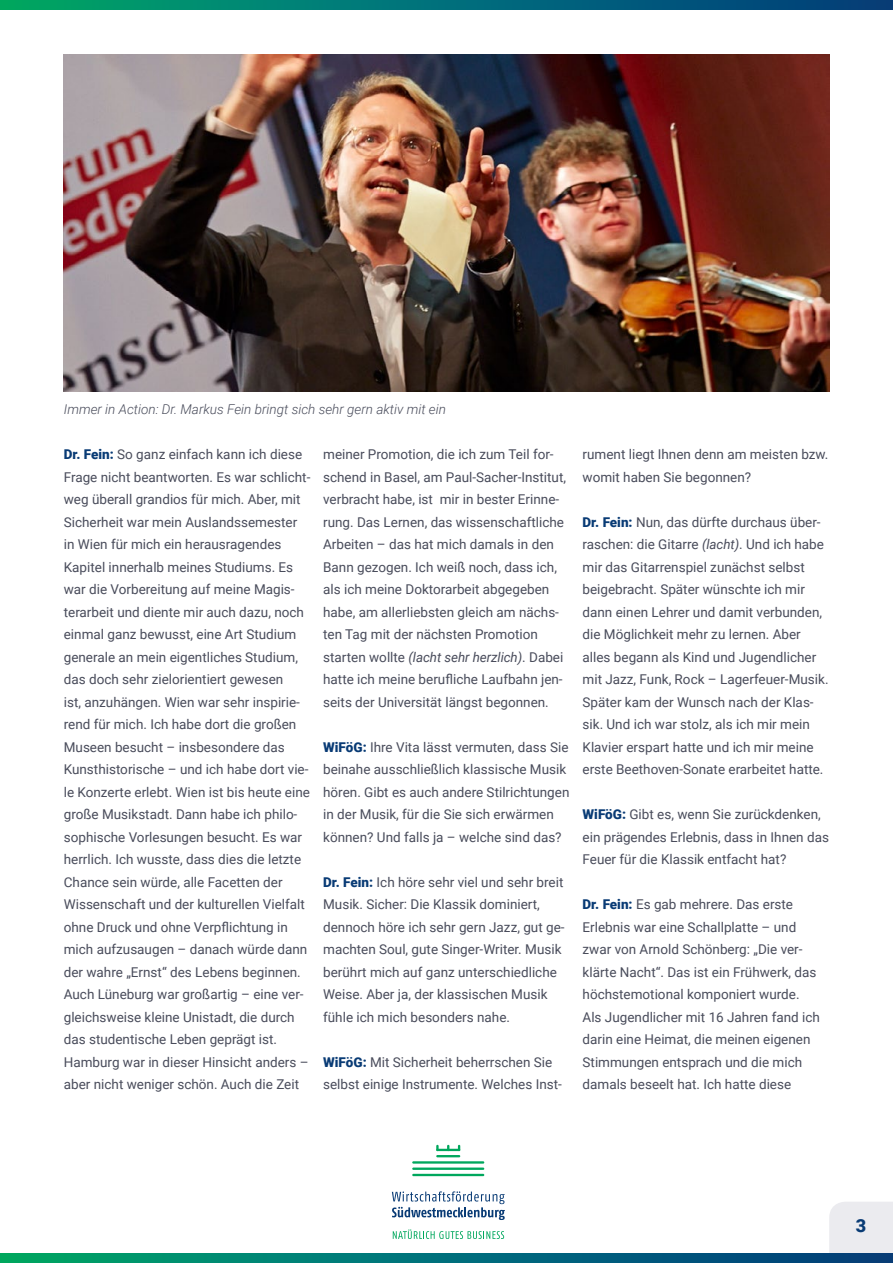
<style>
.page{position:relative;width:893px;height:1263px;background:#fff}
.page>*{position:absolute;margin:0;border:0;box-sizing:border-box;transform-origin:0 0}
.t1{font:900 18px "Roboto";color:#093b75}
.t2{font:13.5px/22.5px "Roboto";color:#494c5b}
.t3{font:italic 300 13.5px "Roboto";color:#494c5b}
.s1{font-weight:900;color:#093b75}
.s2{font-style:italic}
</style>
<div class="page">
<div style="left:829px;top:1202px;width:64px;height:51px;background:#ebebef"></div>
<svg style="left:436px;top:1145px;width:3px;height:4px"></svg>
<hr style="left:436px;top:1149px;width:24px;height:2px;background:#00a75d">
<hr style="left:436px;top:1155px;width:24px;height:2px;background:#00a75d">
<hr style="left:412px;top:1161px;width:72px;height:2px;background:#00a75d">
<hr style="left:412px;top:1167px;width:72px;height:3px;background:#00a75d">
<hr style="left:412px;top:1174px;width:72px;height:2px;background:#00a75d">
<svg style="left:393px;top:1229px;width:111px;height:10px"></svg>
<svg style="left:392px;top:1191px;width:113px;height:29px"></svg>
<svg style="left:0;top:0;width:893px;height:10px;background:#007075"></svg>
<svg style="left:0;top:1253px;width:893px;height:10px;background:#007075"></svg>
<img style="left:64px;top:54px;width:765px;height:338px">
<p class="t3" style="left:64px;top:400px;width:384px">Immer in Action: Dr. Markus Fein bringt sich sehr gern aktiv mit ein</p>
<p class="t2" style="left:64px;top:442px;width:248px"><span class="s1">Dr. Fein:</span> So ganz einfach kann ich diese Frage nicht beantworten. Es war schlicht&shy;weg überall grandios für mich. Aber, mit Sicherheit war mein Auslandssemester in Wien für mich ein herausragendes Kapitel innerhalb meines Studiums. Es war die Vorbereitung auf meine Magis&shy;terarbeit und diente mir auch dazu, noch einmal ganz bewusst, eine Art Studium generale an mein eigentliches Studium, das doch sehr zielorientiert gewesen<br>ist, anzuhängen. Wien war sehr inspirie&shy;rend für mich. Ich habe dort die großen Museen besucht – insbesondere das Kunsthistorische – und ich habe dort vie&shy;le Konzerte erlebt. Wien ist bis heute eine große Musikstadt. Dann habe ich philo&shy;sophische Vorlesungen besucht. Es war herrlich. Ich wusste, dass dies die letzte Chance sein würde, alle Facetten der Wissenschaft und der kulturellen Vielfalt ohne Druck und ohne Verpflichtung in mich aufzusaugen – danach würde dann der wahre „Ernst“ des Lebens beginnen.<br>Auch Lüneburg war großartig – eine ver&shy;gleichsweise kleine Unistadt, die durch das studentische Leben geprägt ist.<br>Hamburg war in dieser Hinsicht anders – aber nicht weniger schön. Auch die Zeit</p>
<p class="t2" style="left:323px;top:443px;width:244px">meiner Promotion, die ich zum Teil for&shy;schend in Basel, am Paul-Sacher-Institut, verbracht habe, ist mir in bester Erinne&shy;rung. Das Lernen, das wissenschaftliche Arbeiten – das hat mich damals in den Bann gezogen. Ich weiß noch, dass ich, als ich meine Doktorarbeit abgegeben habe, am allerliebsten gleich am nächs&shy;ten Tag mit der nächsten Promotion starten wollte <span class="s2">(lacht sehr herzlich)</span>. Dabei hatte ich meine berufliche Laufbahn jen&shy;seits der Universität längst begonnen.</p>
<p class="t2" style="left:323px;top:735px;width:248px"><span class="s1">WiFöG:</span> Ihre Vita lässt vermuten, dass Sie beinahe ausschließlich klassische Musik hören. Gibt es auch andere Stilrichtungen in der Musik, für die Sie sich erwärmen können? Und falls ja – welche sind das?</p>
<p class="t2" style="left:323px;top:870px;width:243px"><span class="s1">Dr. Fein:</span> Ich höre sehr viel und sehr breit Musik. Sicher: Die Klassik dominiert, dennoch höre ich sehr gern Jazz, gut ge&shy;machten Soul, gute Singer-Writer. Musik berührt mich auf ganz unterschiedliche Weise. Aber ja, der klassischen Musik fühle ich mich besonders nahe.</p>
<p class="t2" style="left:323px;top:1050px;width:240px"><span class="s1">WiFöG:</span> Mit Sicherheit beherrschen Sie selbst einige Instrumente. Welches Inst-</p>
<p class="t2" style="left:583px;top:442px;width:247px">rument liegt Ihnen denn am meisten bzw. womit haben Sie begonnen?</p>
<p class="t2" style="left:583px;top:510px;width:247px"><span class="s1">Dr. Fein:</span> Nun, das dürfte durchaus über&shy;raschen: die Gitarre <span class="s2">(lacht)</span>. Und ich habe mir das Gitarrenspiel zunächst selbst beigebracht. Später wünschte ich mir dann einen Lehrer und damit verbunden, die Möglichkeit mehr zu lernen. Aber alles begann als Kind und Jugendlicher mit Jazz, Funk, Rock – Lagerfeuer-Musik.<br>Später kam der Wunsch nach der Klas&shy;sik. Und ich war stolz, als ich mir mein Klavier erspart hatte und ich mir meine erste Beethoven-Sonate erarbeitet hatte.</p>
<p class="t2" style="left:583px;top:802px;width:248px"><span class="s1">WiFöG:</span> Gibt es, wenn Sie zurückdenken, ein prägendes Erlebnis, dass in Ihnen das<br>Feuer für die Klassik entfacht hat?</p>
<p class="t2" style="left:583px;top:892px;width:239px"><span class="s1">Dr. Fein:</span> Es gab mehrere. Das erste Erlebnis war eine Schallplatte – und zwar von Arnold Schönberg: „Die ver&shy;klärte Nacht“. Das ist ein Frühwerk, das höchstemotional komponiert wurde.<br>Als Jugendlicher mit 16 Jahren fand ich darin eine Heimat, die meinen eigenen Stimmungen entsprach und die mich damals beseelt hat. Ich hatte diese</p>
<h1 class="t1" style="left:856px;top:1213px;width:12px">3</h1>
</div>
